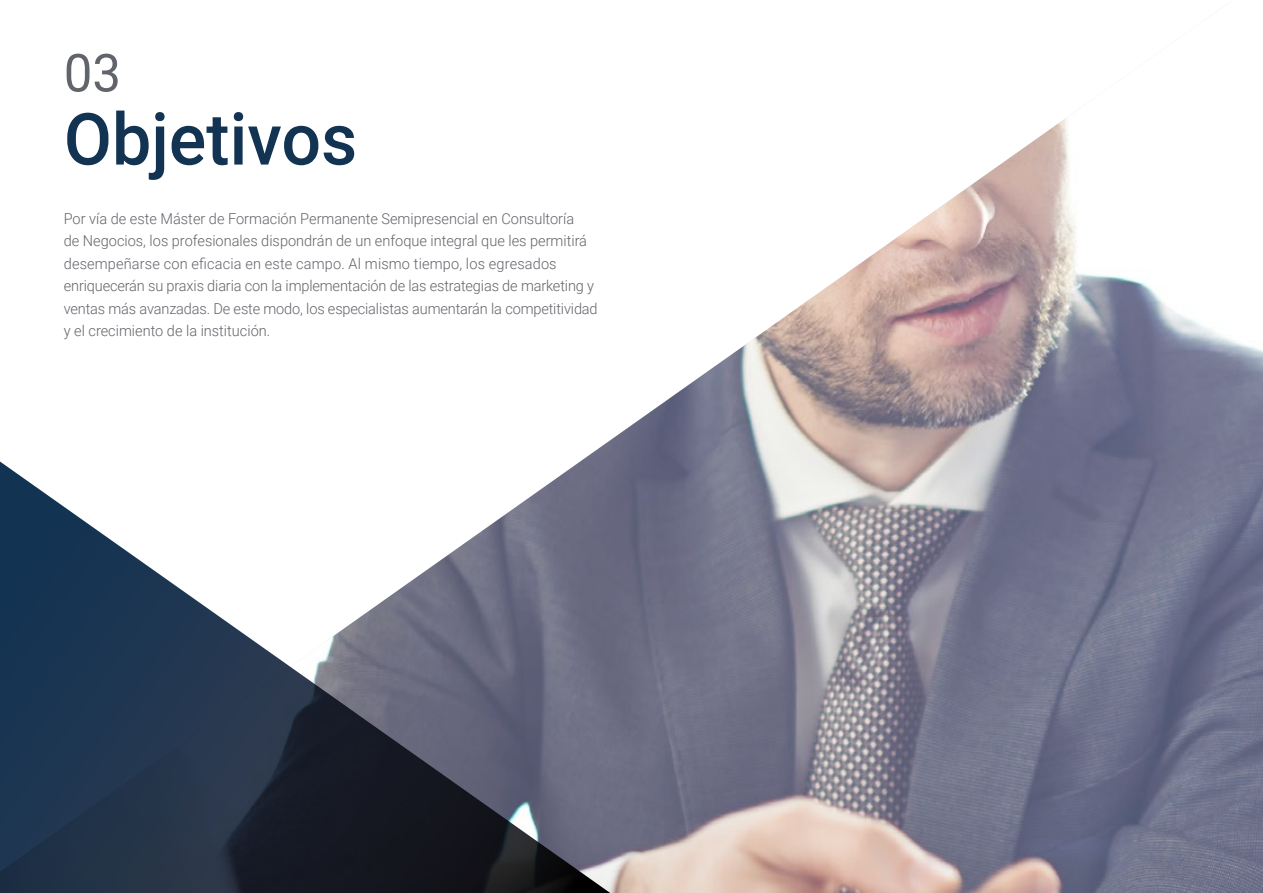
<style>
.page{position:relative;width:1263px;height:893px;background:#fff}
.page>*{position:absolute;margin:0;border:0;box-sizing:border-box;transform-origin:0 0}
.t1{font:500 72px "Roboto";color:#123352}
.t2{font:52.5px "Roboto";color:#61646a}
.t3{font:300 15px/22.5px "Roboto";color:#61646a}
</style>
<div class="page">
<img style="left:602px;top:118px;width:661px;height:775px">
<svg style="left:0;top:446px;width:640px;height:447px"></svg>
<h2 class="t2" style="left:64px;top:36px;width:59px">03</h2>
<h1 class="t1" style="left:64px;top:89px;width:295px">Objetivos</h1>
<p class="t3" style="left:64px;top:207px;width:535px">Por vía de este Máster de Formación Permanente Semipresencial en Consultoría<br>de Negocios, los profesionales dispondrán de un enfoque integral que les permitirá desempeñarse con eficacia en este campo. Al mismo tiempo, los egresados enriquecerán su praxis diaria con la implementación de las estrategias de marketing y ventas más avanzadas. De este modo, los especialistas aumentarán la competitividad y el crecimiento de la institución.</p>
</div>
